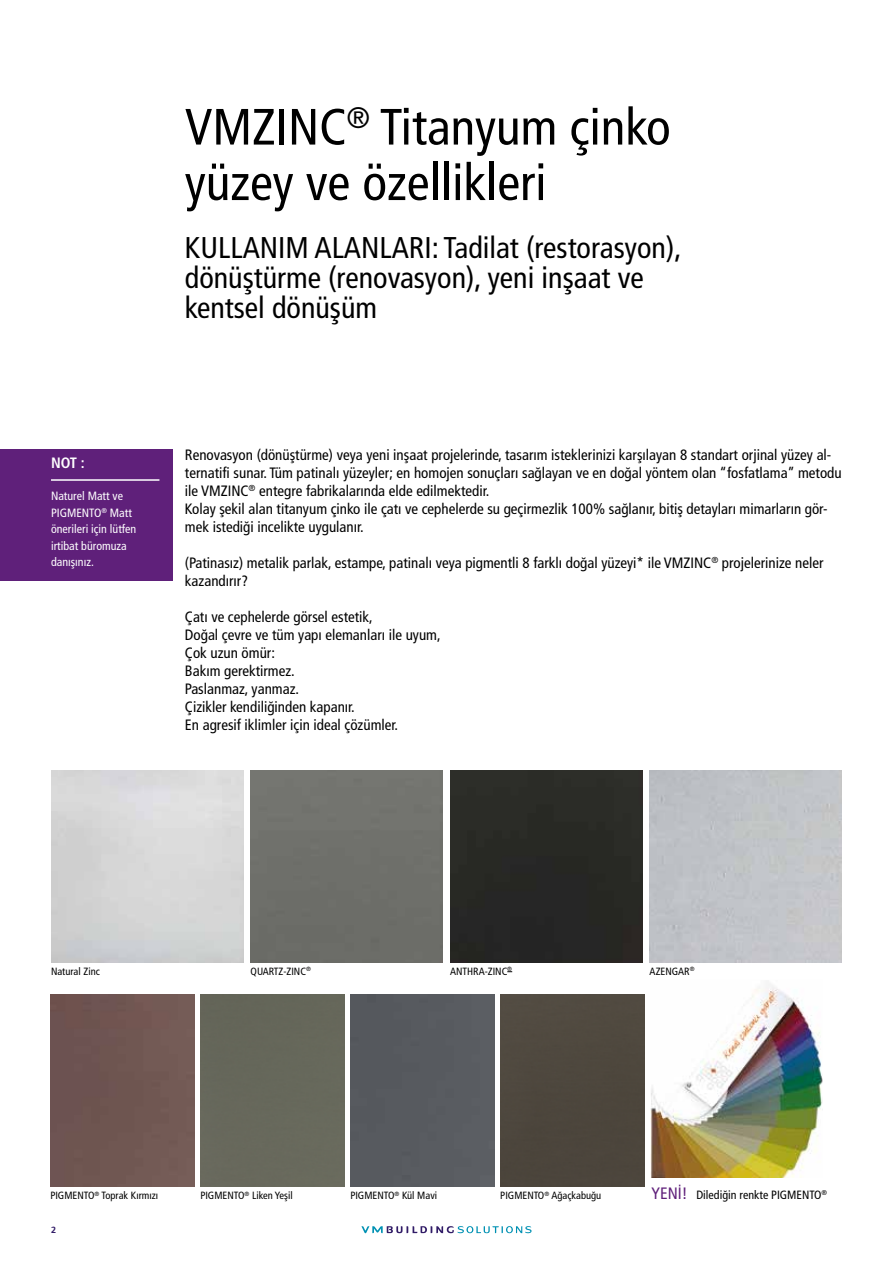
<style>
.page{position:relative;width:893px;height:1263px;background:#fff}
.page>*{position:absolute;margin:0;border:0;box-sizing:border-box;transform-origin:0 0}
.t1{font:condensed 51px/55.5px "Frutiger LT Pro";color:#000}
.t2{font:condensed 30px/30px "Frutiger LT Pro";color:#000}
.t3{font:condensed 15px/18px "Frutiger LT Pro";color:#000}
.t4{font:700 condensed 15px "Frutiger LT Pro";color:#fff}
.t5{font:condensed 12px/16.5px "Frutiger LT Pro";color:#fff}
.t6{font:condensed 12px "Frutiger LT Pro";color:#000}
.t7{font:condensed 10.5px "Frutiger LT Pro";color:#000}
.t8{font:700 9px "Frutiger LT Pro";color:#311c67}
.t9{font:condensed 6.15px "Frutiger LT Pro";color:#000}
.s1{font-size:16.5px;color:#5f207a}
</style>
<div class="page">
<svg style="left:361px;top:1226px;width:171px;height:7px"></svg>
<div style="left:500px;top:995px;width:145px;height:192px;background:#4d473d"></div>
<div style="left:350px;top:995px;width:145px;height:192px;background:#575a5f"></div>
<div style="left:200px;top:995px;width:145px;height:192px;background:#67685b"></div>
<div style="left:50px;top:995px;width:145px;height:192px;background:#705652"></div>
<img style="left:650px;top:984px;width:173px;height:194px">
<div style="left:0;top:449px;width:172px;height:132px;background:#5f207a"></div>
<hr style="left:51px;top:479px;width:108px;height:2px;background:#fff">
<div style="left:450px;top:770px;width:192px;height:192px;background:#282926"></div>
<div style="left:251px;top:770px;width:192px;height:192px;background:#6e6f6a"></div>
<h1 class="t1" style="left:185px;top:99px;width:487px">VMZINC<sup>®</sup> Titanyum çinko yüzey ve özellikleri</h1>
<h2 class="t2" style="left:185px;top:233px;width:498px">KULLANIM ALANLARI: Tadilat (restorasyon), dönüştürme (renovasyon), yeni inşaat ve kentsel dönüşüm</h2>
<p class="t4" style="left:51px;top:453px;width:35px">NOT :</p>
<p class="t5" style="left:51px;top:488px;width:87px">Naturel Matt ve<br>PIGMENTO<sup>®</sup> Matt önerileri için lütfen irtibat büromuza danışınız.</p>
<p class="t3" style="left:185px;top:446px;width:658px">Renovasyon (dönüştürme) veya yeni inşaat projelerinde, tasarım isteklerinizi karşılayan 8 standart orjinal yüzey al&shy;ternatifi sunar. Tüm patinalı yüzeyler; en homojen sonuçları sağlayan ve en doğal yöntem olan “fosfatlama” metodu ile VMZINC<sup>®</sup> entegre fabrikalarında elde edilmektedir.<br>Kolay şekil alan titanyum çinko ile çatı ve cephelerde su geçirmezlik 100% sağlanır, bitiş detayları mimarların gör&shy;mek istediği incelikte uygulanır.</p>
<p class="t3" style="left:185px;top:554px;width:640px">(Patinasız) metalik parlak, estampe, patinalı veya pigmentli 8 farklı doğal yüzeyi* ile VMZINC<sup>®</sup> projelerinize neler kazandırır?</p>
<p class="t3" style="left:185px;top:608px;width:257px">Çatı ve cephelerde görsel estetik,<br>Doğal çevre ve tüm yapı elemanları ile uyum,<br>Çok uzun ömür:<br>Bakım gerektirmez.<br>Paslanmaz, yanmaz.<br>Çizikler kendiliğinden kapanır.<br>En agresif iklimler için ideal çözümler.</p>
<p class="t7" style="left:51px;top:965px;width:50px">Natural Zinc</p>
<p class="t7" style="left:251px;top:965px;width:62px">QUARTZ-ZINC<sup>®</sup></p>
<p class="t7" style="left:450px;top:965px;width:64px">ANTHRA-ZINC<sup>®</sup></p>
<p class="t7" style="left:650px;top:965px;width:46px">AZENGAR<sup>®</sup></p>
<p class="t7" style="left:50px;top:1189px;width:109px">PIGMENTO<sup>®</sup> Toprak Kırmızı</p>
<p class="t7" style="left:252px;top:1189px;width:42px">Liken Yeşil</p>
<p class="t6" style="left:651px;top:1187px;width:177px"><span class="s1">YENİ!</span> Dilediğin renkte PIGMENTO<sup>®</sup></p>
<p class="t7" style="left:200px;top:1189px;width:46px">PIGMENTO</p>
<p class="t7" style="left:402px;top:1189px;width:37px">Kül Mavi</p>
<p class="t7" style="left:500px;top:1189px;width:102px">PIGMENTO<sup>®</sup> Ağaçkabuğu</p>
<p class="t9" style="left:244px;top:1190px;width:6px">®</p>
<p class="t7" style="left:350px;top:1189px;width:46px">PIGMENTO</p>
<p class="t9" style="left:394px;top:1190px;width:6px">®</p>
<p class="t8" style="left:51px;top:1224px;width:7px">2</p>
</div>
